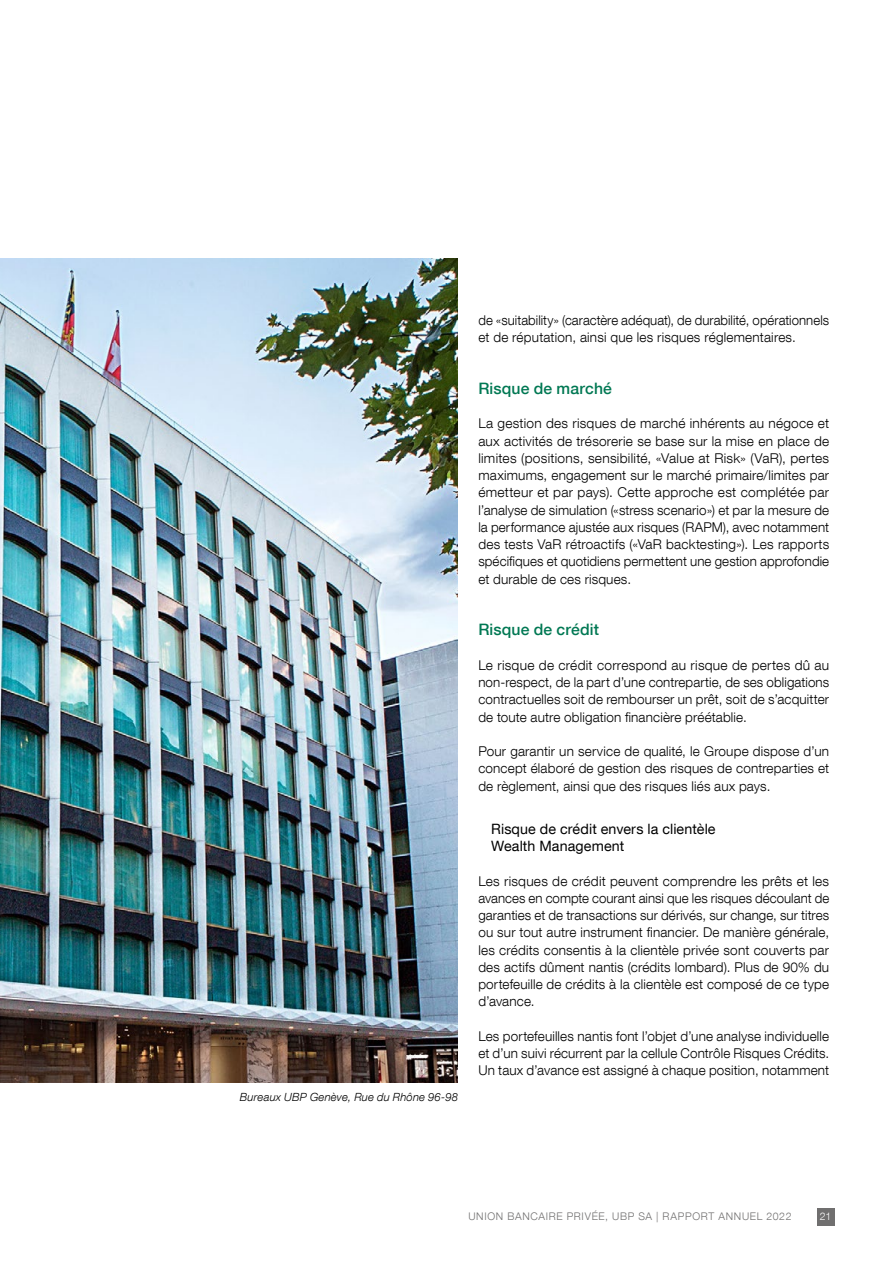
<style>
.page{position:relative;width:893px;height:1263px;background:#fff}
.page>*{position:absolute;margin:0;border:0;box-sizing:border-box;transform-origin:0 0}
.t1{font:500 15.75px "Helvetica Neue LT Com";letter-spacing:.005em;color:#007853}
.t2{font:14.25px/17.2px "Helvetica Neue LT Com";letter-spacing:.01em;color:#000}
.t3{font:300 13.5px/17.2px "Helvetica Neue LT Com";letter-spacing:.01em;color:#000;text-align:justify}
.t4{font:italic 300 11.25px "Helvetica Neue LT Com";letter-spacing:.015em;color:#000}
.t5{font:300 10.5px "Helvetica Neue LT Com";letter-spacing:.07em;color:#706f6f}
.t6{font:300 10.5px "Helvetica Neue LT Com";color:#fff}
</style>
<div class="page">
<img style="left:0;top:258px;width:457px;height:824px">
<div style="left:817px;top:1208px;width:17px;height:17px;background:#706f6f"></div>
<p class="t4" style="left:240px;top:1090px;width:220px">Bureaux UBP Genève, Rue du Rhône 96-98</p>
<p class="t3" style="left:478px;top:311px;width:352px">de «suitability» (caractère adéquat), de durabilité, opérationnels et de réputation, ainsi que les risques réglementaires.</p>
<p class="t1" style="left:478px;top:379px;width:135px">Risque de marché</p>
<p class="t3" style="left:478px;top:415px;width:352px">La gestion des risques de marché inhérents au négoce et aux activités de trésorerie se base sur la mise en place de limites (positions, sensibilité, «Value at Risk» (VaR), pertes maximums, engagement sur le marché primaire/limites par émetteur et par pays). Cette approche est complétée par l’analyse de simulation («stress scenario») et par la mesure de la performance ajustée aux risques (RAPM), avec notamment des tests VaR rétroactifs («VaR backtesting»). Les rapports spécifiques et quotidiens permettent une gestion approfondie et durable de ces risques.</p>
<p class="t1" style="left:478px;top:620px;width:122px">Risque de crédit</p>
<p class="t3" style="left:478px;top:656px;width:352px">Le risque de crédit correspond au risque de pertes dû au non-respect, de la part d’une contrepartie, de ses obligations contractuelles soit de rembourser un prêt, soit de s’acquitter de toute autre obligation financière préétablie.</p>
<p class="t3" style="left:478px;top:742px;width:352px">Pour garantir un service de qualité, le Groupe dispose d’un concept élaboré de gestion des risques de contreparties et de règlement, ainsi que des risques liés aux pays.</p>
<p class="t2" style="left:491px;top:820px;width:226px">Risque de crédit envers la clientèle<br>Wealth Management</p>
<p class="t3" style="left:478px;top:872px;width:352px">Les risques de crédit peuvent comprendre les prêts et les avances en compte courant ainsi que les risques découlant de garanties et de transactions sur dérivés, sur change, sur titres ou sur tout autre instrument financier. De manière générale, les crédits consentis à la clientèle privée sont couverts par des actifs dûment nantis (crédits lombard). Plus de 90% du portefeuille de crédits à la clientèle est composé de ce type d’avance.</p>
<p class="t3" style="left:478px;top:1027px;width:352px">Les portefeuilles nantis font l’objet d’une analyse individuelle et d’un suivi récurrent par la cellule Contrôle Risques Crédits.<br>Un taux d’avance est assigné à chaque position, notamment</p>
<p class="t5" style="left:468px;top:1210px;width:325px">UNION BANCAIRE PRIVÉE, UBP SA | RAPPORT ANNUEL 2022</p>
<p class="t6" style="left:820px;top:1210px;width:13px">21</p>
</div>
